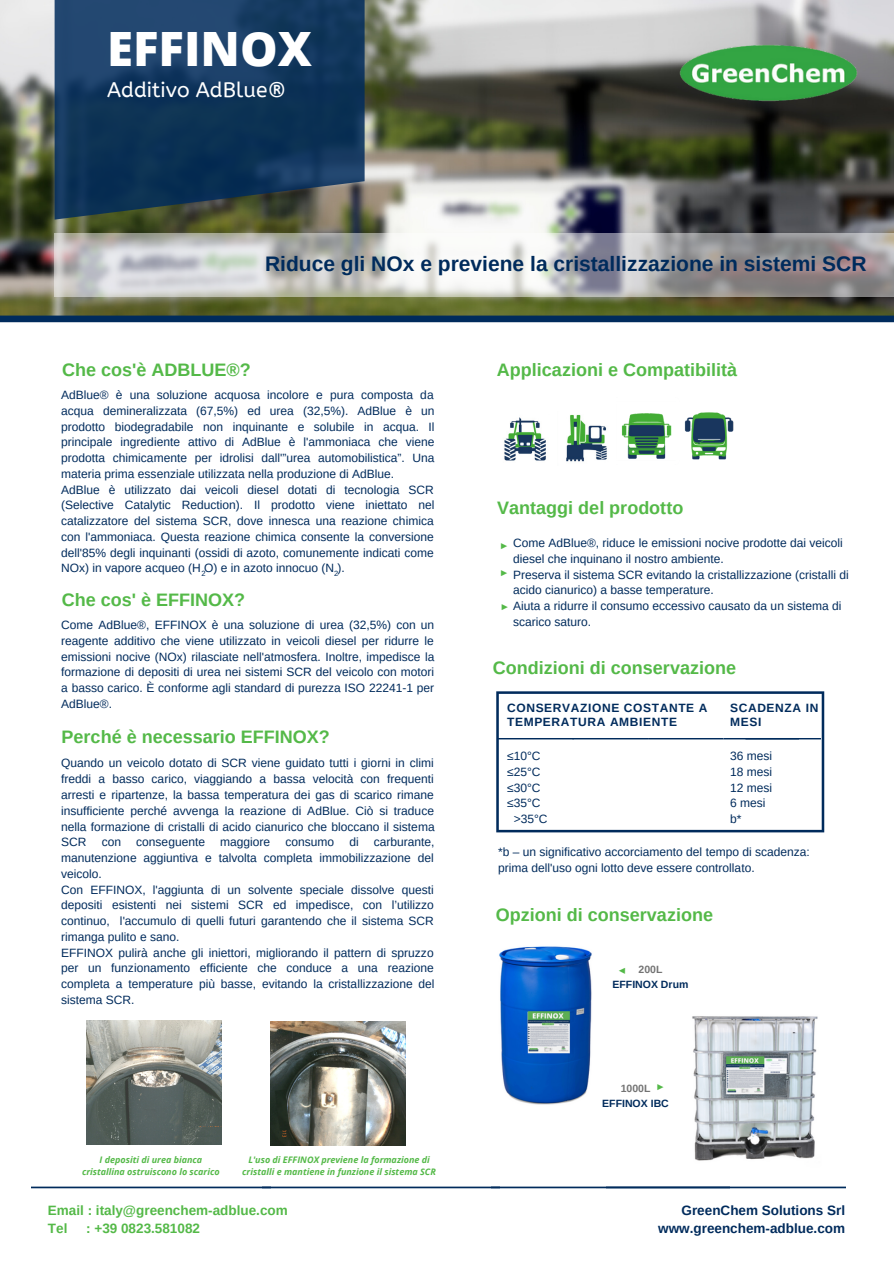
<style>
.page{position:relative;width:894px;height:1264px;background:#fff}
.page>*{position:absolute;margin:0;border:0;box-sizing:border-box;transform-origin:0 0}
.t1{font:800 47.25px "Open Sans";color:#fff}
.t2{font:700 21px "Arimo";color:#002b5c}
.t3{font:21px "A Bee Zee";color:#fff}
.t4{font:700 18px "Arimo";color:#54b948}
.t5{font:700 13.5px/18px "Arimo";color:#54b948}
.t6{font:700 13.5px/18px "Arimo";color:#002b5c;text-align:right}
.t7{font:12px/15.8px "Arimo";color:#002b5c}
.t8{font:700 12px/14.2px "Arimo";letter-spacing:.05em;color:#002b5c}
.t9{font:700 10.5px "Arimo";color:#002b5c}
.t10{font:700 10.5px "Arimo";color:#737373}
.t11{font:10.2px "Liberation Serif";color:#54b948}
.t12{font:italic 700 9px/12px "Open Sans";color:#54b948;text-align:center}
.t13{font:7.5px "Arimo";color:#002b5c}
</style>
<div class="page">
<img style="left:0;top:0;width:893px;height:296px">
<svg style="left:55px;top:0;width:309px;height:219px;background:#183a5b"></svg>
<svg style="left:0;top:296px;width:893px;height:27px;background:#4e5c44"></svg>
<img style="left:677px;top:43px;width:182px;height:60px">
<svg style="left:32px;top:1186px;width:813px;height:3px;background:#67819e"></svg>
<img style="left:504px;top:417px;width:42px;height:44px">
<img style="left:566px;top:414px;width:41px;height:48px">
<img style="left:621px;top:413px;width:51px;height:46px">
<img style="left:684px;top:412px;width:50px;height:48px">
<img style="left:86px;top:1020px;width:135px;height:124px">
<img style="left:270px;top:1021px;width:135px;height:124px">
<svg style="left:496px;top:691px;width:328px;height:141px"></svg>
<svg style="left:498px;top:738px;width:322px;height:1px"></svg>
<img style="left:692px;top:1016px;width:126px;height:145px">
<img style="left:499px;top:946px;width:93px;height:159px">
<svg style="left:55px;top:233px;width:838px;height:63px;background:#bbbaba"></svg>
<img style="left:196px;top:1126px;width:25px;height:10px">
<img style="left:274px;top:1089px;width:16px;height:41px">
<h1 class="t1" style="left:107px;top:16px;width:206px">EFFINOX</h1>
<h2 class="t3" style="left:107px;top:78px;width:181px">Additivo AdBlue®</h2>
<h2 class="t2" style="left:265px;top:252px;width:603px">Riduce gli NOx e previene la cristallizzazione in sistemi SCR</h2>
<h3 class="t4" style="left:62px;top:359px;width:190px">Che cos'è ADBLUE®?</h3>
<p class="t7" style="left:61px;top:387px;width:375px">AdBlue® è una soluzione acquosa incolore e pura composta da acqua demineralizzata (67,5%) ed urea (32,5%). AdBlue è un prodotto biodegradabile non inquinante e solubile in acqua. Il principale ingrediente attivo di AdBlue è l'ammoniaca che viene prodotta chimicamente per idrolisi dall'”urea automobilistica”. Una materia prima essenziale utilizzata nella produzione di AdBlue.<br>AdBlue è utilizzato dai veicoli diesel dotati di tecnologia SCR (Selective Catalytic Reduction). Il prodotto viene iniettato nel catalizzatore del sistema SCR, dove innesca una reazione chimica con l'ammoniaca. Questa reazione chimica consente la conversione dell'85% degli inquinanti (ossidi di azoto, comunemente indicati come NOx) in vapore acqueo (H O) e in azoto innocuo (N ).</p>
<h3 class="t4" style="left:62px;top:590px;width:185px">Che cos' è EFFINOX?</h3>
<p class="t7" style="left:61px;top:617px;width:374px;text-align:justify">Come AdBlue®, EFFINOX è una soluzione di urea (32,5%) con un reagente additivo che viene utilizzato in veicoli diesel per ridurre le emissioni nocive (NOx) rilasciate nell'atmosfera. Inoltre, impedisce la formazione di depositi di urea nei sistemi SCR del veicolo con motori a basso carico. È conforme agli standard di purezza ISO 22241-1 per AdBlue®.</p>
<p class="t13" style="left:201px;top:569px;width:6px">2</p>
<p class="t13" style="left:334px;top:569px;width:6px">2</p>
<h3 class="t4" style="left:62px;top:727px;width:270px">Perché è necessario EFFINOX?</h3>
<p class="t7" style="left:61px;top:755px;width:375px;text-align:justify">Quando un veicolo dotato di SCR viene guidato tutti i giorni in climi freddi a basso carico, viaggiando a bassa velocità con frequenti arresti e ripartenze, la bassa temperatura dei gas di scarico rimane insufficiente perché avvenga la reazione di AdBlue. Ciò si traduce nella formazione di cristalli di acido cianurico che bloccano il sistema SCR</p>
<p class="t7" style="left:61px;top:834px;width:375px;text-indent:312px">carburante, manutenzione aggiuntiva e talvolta completa immobilizzazione del veicolo.<br>Con EFFINOX, l'aggiunta di un solvente speciale dissolve questi depositi esistenti nei sistemi SCR ed impedisce, con l’utilizzo continuo, l'accumulo di quelli futuri garantendo che il sistema SCR rimanga pulito e sano.<br>EFFINOX pulirà anche gli iniettori, migliorando il pattern di spruzzo per un funzionamento efficiente che conduce a una reazione completa a temperature più basse, evitando la cristallizzazione del sistema SCR.</p>
<p class="t7" style="left:102px;top:834px;width:21px">con</p>
<p class="t7" style="left:136px;top:834px;width:70px">conseguente</p>
<p class="t7" style="left:220px;top:834px;width:52px">maggiore</p>
<p class="t7" style="left:285px;top:834px;width:50px">consumo</p>
<p class="t7" style="left:349px;top:834px;width:11px">di</p>
<p class="t12" style="left:82px;top:1153px;width:139px">I depositi di urea bianca cristallina ostruiscono lo scarico</p>
<p class="t12" style="left:242px;top:1153px;width:195px">L'uso di EFFINOX previene la formazione di cristalli e mantiene in funzione il sistema SCR</p>
<p class="t5" style="left:48px;top:1200px;width:241px">Email : italy@greenchem-adblue.com<br>Tel</p>
<p class="t5" style="left:86px;top:1218px;width:115px">: +39 0823.581082</p>
<h3 class="t4" style="left:497px;top:359px;width:241px">Applicazioni e Compatibilità</h3>
<h3 class="t4" style="left:497px;top:497px;width:187px">Vantaggi del prodotto</h3>
<p class="t7" style="left:513px;top:535px;width:337px">Come AdBlue®, riduce le emissioni nocive prodotte dai veicoli diesel che inquinano il nostro ambiente.<br>Preserva il sistema SCR evitando la cristallizzazione (cristalli di acido cianurico) a basse temperature.<br>Aiuta a ridurre il consumo eccessivo causato da un sistema di scarico saturo.</p>
<p class="t11" style="left:499px;top:539px;width:12px">►</p>
<p class="t11" style="left:499px;top:567px;width:12px">►</p>
<p class="t11" style="left:499px;top:600px;width:12px">►</p>
<h3 class="t4" style="left:493px;top:658px;width:244px">Condizioni di conservazione</h3>
<p class="t8" style="left:507px;top:701px;width:202px">CONSERVAZIONE COSTANTE A<br>TEMPERATURA AMBIENTE</p>
<p class="t7" style="left:507px;top:747px;width:42px;text-align:center">≤10°C ≤25°C ≤30°C ≤35°C &gt;35°C</p>
<p class="t8" style="left:730px;top:701px;width:90px">SCADENZA IN<br>MESI</p>
<p class="t7" style="left:730px;top:747px;width:43px">36 mesi<br>18 mesi<br>12 mesi<br>6 mesi b*</p>
<p class="t7" style="left:498px;top:844px;width:313px">*b – un significativo accorciamento del tempo di scadenza: prima dell'uso ogni lotto deve essere controllato.</p>
<h3 class="t4" style="left:495px;top:904px;width:218px">Opzioni di conservazione</h3>
<p class="t10" style="left:638px;top:963px;width:25px">200L</p>
<p class="t9" style="left:612px;top:978px;width:77px">EFFINOX Drum</p>
<p class="t11" style="left:655px;top:1080px;width:12px">►</p>
<p class="t10" style="left:620px;top:1082px;width:31px">1000L</p>
<p class="t9" style="left:602px;top:1097px;width:68px">EFFINOX IBC</p>
<p class="t6" style="left:658px;top:1200px;width:188px">GreenChem Solutions Srl www.greenchem-adblue.com</p>
</div>
